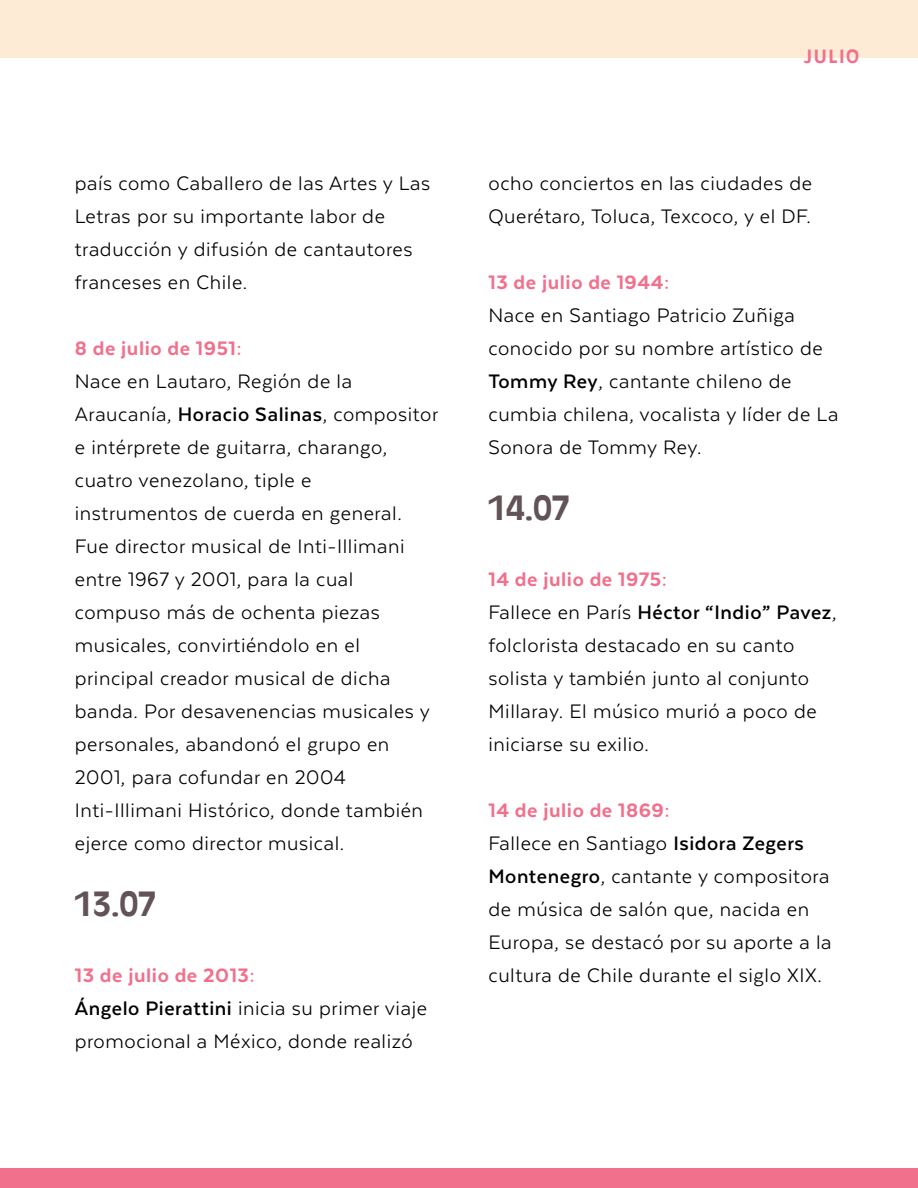
<style>
.page{position:relative;width:918px;height:1188px;background:#fff}
.page>*{position:absolute;margin:0;border:0;box-sizing:border-box;transform-origin:0 0}
.t1{font:700 33px "Antique Olive Std";letter-spacing:-.01em;color:#625357}
.t2{font:22.5px/33px "Texta";letter-spacing:.025em;color:#000001}
.t3{font:800 22.5px "Texta";letter-spacing:.025em;color:#f1708c}
.t4{font:700 18px "Antique Olive Std";letter-spacing:.1em;color:#f1708c}
.s1{font-weight:700}
.s2{font-weight:800;color:#f1708c}
</style>
<div class="page">
<div style="left:0;top:1168px;width:918px;height:20px;background:#f1708c"></div>
<div style="left:0;top:0;width:918px;height:57px;background:#feebd6"></div>
<p class="t2" style="left:75px;top:166px;width:357px">país como Caballero de las Artes y Las<br>Letras por su importante labor de traducción y difusión de cantautores franceses en Chile.</p>
<p class="t3" style="left:75px;top:336px;width:168px">8 de julio de 1951:</p>
<p class="t2" style="left:75px;top:364px;width:365px">Nace en Lautaro, Región de la Araucanía, <span class="s1">Horacio Salinas</span>, compositor e intérprete de guitarra, charango, cuatro venezolano, tiple e instrumentos de cuerda en general.<br>Fue director musical de Inti-Illimani entre 1967 y 2001, para la cual compuso más de ochenta piezas musicales, convirtiéndolo en el principal creador musical de dicha banda. Por desavenencias musicales y personales, abandonó el grupo en 2001, para cofundar en 2004<br>Inti-Illimani Histórico, donde también ejerce como director musical.</p>
<h1 class="t1" style="left:75px;top:883px;width:83px">13.07</h1>
<p class="t2" style="left:75px;top:958px;width:354px"><span class="s2">13 de julio de 2013:<br></span><span class="s1">Ángelo Pierattini</span> inicia su primer viaje promocional a México, donde realizó</p>
<p class="t4" style="left:804px;top:46px;width:57px">JULIO</p>
<p class="t2" style="left:488px;top:166px;width:325px">ocho conciertos en las ciudades de<br>Querétaro, Toluca, Texcoco, y el DF.</p>
<p class="t3" style="left:488px;top:270px;width:183px">13 de julio de 1944:</p>
<p class="t2" style="left:488px;top:298px;width:352px">Nace en Santiago Patricio Zuñiga conocido por su nombre artístico de<br><span class="s1">Tommy Rey</span>, cantante chileno de cumbia chilena, vocalista y líder de La<br>Sonora de Tommy Rey.</p>
<h1 class="t1" style="left:488px;top:487px;width:83px">14.07</h1>
<p class="t2" style="left:488px;top:562px;width:350px"><span class="s2">14 de julio de 1975:<br></span>Fallece en París <span class="s1">Héctor “Indio” Pavez</span>, folclorista destacado en su canto solista y también junto al conjunto<br>Millaray. El músico murió a poco de iniciarse su exilio.</p>
<p class="t2" style="left:488px;top:793px;width:345px"><span class="s2">14 de julio de 1869:<br></span>Fallece en Santiago <span class="s1">Isidora Zegers<br>Montenegro</span>, cantante y compositora de música de salón que, nacida en<br>Europa, se destacó por su aporte a la cultura de Chile durante el siglo XIX.</p>
</div>
